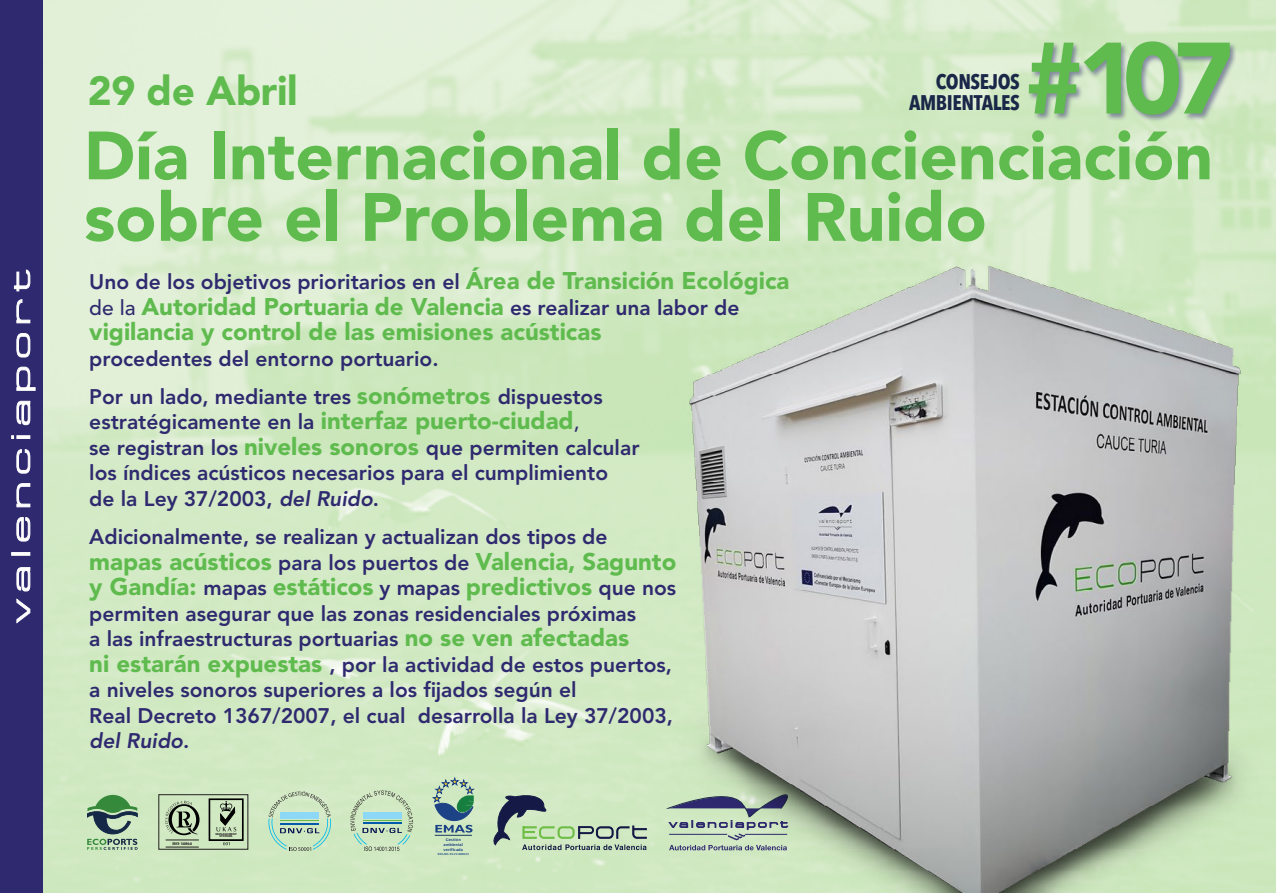
<style>
.page{position:relative;width:1276px;height:893px;background:#fff}
.page>*{position:absolute;margin:0;border:0;box-sizing:border-box;transform-origin:0 0}
.t1{font:900 100.05px "Avenir LT Std";color:#5fbb4e}
.t2{font:900 67.5px/61.5px "Avenir LT Std";color:#5fbb4e}
.t3{font:900 40.5px "Avenir LT Std";letter-spacing:-.01em;color:#5fbb4e}
.t4{font:900 24px/25.5px "Avenir LT Std";color:#5fbb4e}
.t5{font:800 21px/25.5px "Avenir LT Std";color:#2f2a6f}
.t6{font:700 condensed 21px/21px "Avenir Next LT Pro";letter-spacing:-.02em;color:#1b2748;text-align:right}
.t7{font:600 3.9px "Lucida Sans";color:#1d4285}
.t8{font:900 3.9px "Optima";color:#231f20}
.t9{font:900 2.85px "Optima";color:#231f20}
.t10{font:600 2.7px "Lucida Sans";color:#1d4285}
.s1{font-weight:900;font-size:24px;color:#5fbb4e}
.s2{font-weight:500;font-size:21px;color:#2f2a6f}
.s3{font-weight:800;font-size:21px;color:#2f2a6f}
.s4{font-style:italic}
</style>
<div class="page">
<img style="left:43px;top:0;width:1233px;height:893px">
<div style="left:0;top:0;width:43px;height:893px;background:#2f2a6f"></div>
<svg style="left:11px;top:269px;width:25px;height:355px"></svg>
<svg style="left:432px;top:777px;width:42px;height:56px;background:#8aada2"></svg>
<svg style="left:87px;top:795px;width:51px;height:55px;background:#87aa8a"></svg>
<svg style="left:490px;top:795px;width:61px;height:55px;background:#92a896"></svg>
<hr style="left:435px;top:835px;width:37px;height:1px;background:#1d4285">
<svg style="left:268px;top:791px;width:63px;height:60px;background:#b5d6be"></svg>
<svg style="left:209px;top:799px;width:34px;height:46px;background:#9fb294"></svg>
<div style="left:158px;top:794px;width:90px;height:56px;border:1px solid #231f20"></div>
<svg style="left:165px;top:801px;width:34px;height:34px"></svg>
<hr style="left:166px;top:840px;width:33px;height:1px;background:#231f20">
<hr style="left:166px;top:847px;width:33px;height:1px;background:#231f20">
<svg style="left:350px;top:790px;width:63px;height:61px;background:#b7d5ba"></svg>
<div style="left:1027px;top:40px;width:210px;height:82px;background:#2f2a6f;opacity:.5"></div>
<img style="left:551px;top:266px;width:725px;height:627px">
<p class="t1" style="left:1024px;top:18px;width:210px">#107</p>
<p class="t2" style="left:84px;top:125px;width:1130px">Día Internacional de Concienciación sobre el Problema del Ruido</p>
<p class="t6" style="left:909px;top:71px;width:112px">CONSEJOS<br>AMBIENTALES</p>
<p class="t3" style="left:88px;top:67px;width:211px">29 de Abril</p>
<p class="t5" style="left:89px;top:269px;width:701px">Uno de los objetivos prioritarios en el <span class="s1">Área de Transición Ecológica</span></p>
<p class="t4" style="left:89px;top:293px;width:652px"><span class="s2">de la</span> Autoridad Portuaria de Valencia <span class="s3">es realizar una labor de </span>vigilancia y control de las emisiones acústicas</p>
<p class="t5" style="left:89px;top:346px;width:351px">procedentes del entorno portuario.</p>
<p class="t5" style="left:89px;top:384px;width:515px">Por un lado, mediante tres <span class="s1">sonómetros</span> dispuestos</p>
<p class="t4" style="left:89px;top:408px;width:492px"><span class="s3">estratégicamente en la</span> interfaz puerto-ciudad<span class="s2">,</span></p>
<p class="t5" style="left:89px;top:435px;width:552px">se registran los <span class="s1">niveles sonoros</span> que permiten calcular los índices acústicos necesarios para el cumplimiento<br>de la Ley 37/2003, <span class="s4">del Ruido</span>.</p>
<p class="t5" style="left:89px;top:524px;width:520px">Adicionalmente, se realizan y actualizan dos tipos de</p>
<p class="t4" style="left:89px;top:548px;width:588px">mapas acústicos <span class="s3">para los puertos de</span> Valencia, Sagunto y Gandía: <span class="s3">mapas</span> estáticos <span class="s3">y mapas</span> predictivos <span class="s3">que nos</span></p>
<p class="t5" style="left:89px;top:601px;width:584px">permiten asegurar que las zonas residenciales próximas<br>a las infraestructuras portuarias <span class="s1">no se ven afectadas<br>ni estarán expuestas</span> , por la actividad de estos puertos,</p>
<p class="t5" style="left:89px;top:677px;width:585px">a niveles sonoros superiores a los fijados según el<br>Real Decreto 1367/2007, el cual desarrolla la Ley 37/2003, <span class="s4">del Ruido</span>.</p>
<p class="t8" style="left:172px;top:841px;width:21px">ISO 14064</p>
<p class="t9" style="left:215px;top:832px;width:23px">MANAGEMENT</p>
<p class="t9" style="left:220px;top:834px;width:14px">SYSTEMS</p>
<p class="t7" style="left:446px;top:838px;width:17px">Gestión</p>
<p class="t7" style="left:443px;top:842px;width:21px">ambiental</p>
<p class="t7" style="left:443px;top:847px;width:21px">verificada</p>
<p class="t10" style="left:438px;top:853px;width:32px">REG.NO. ES-CV-000023</p>
</div>
